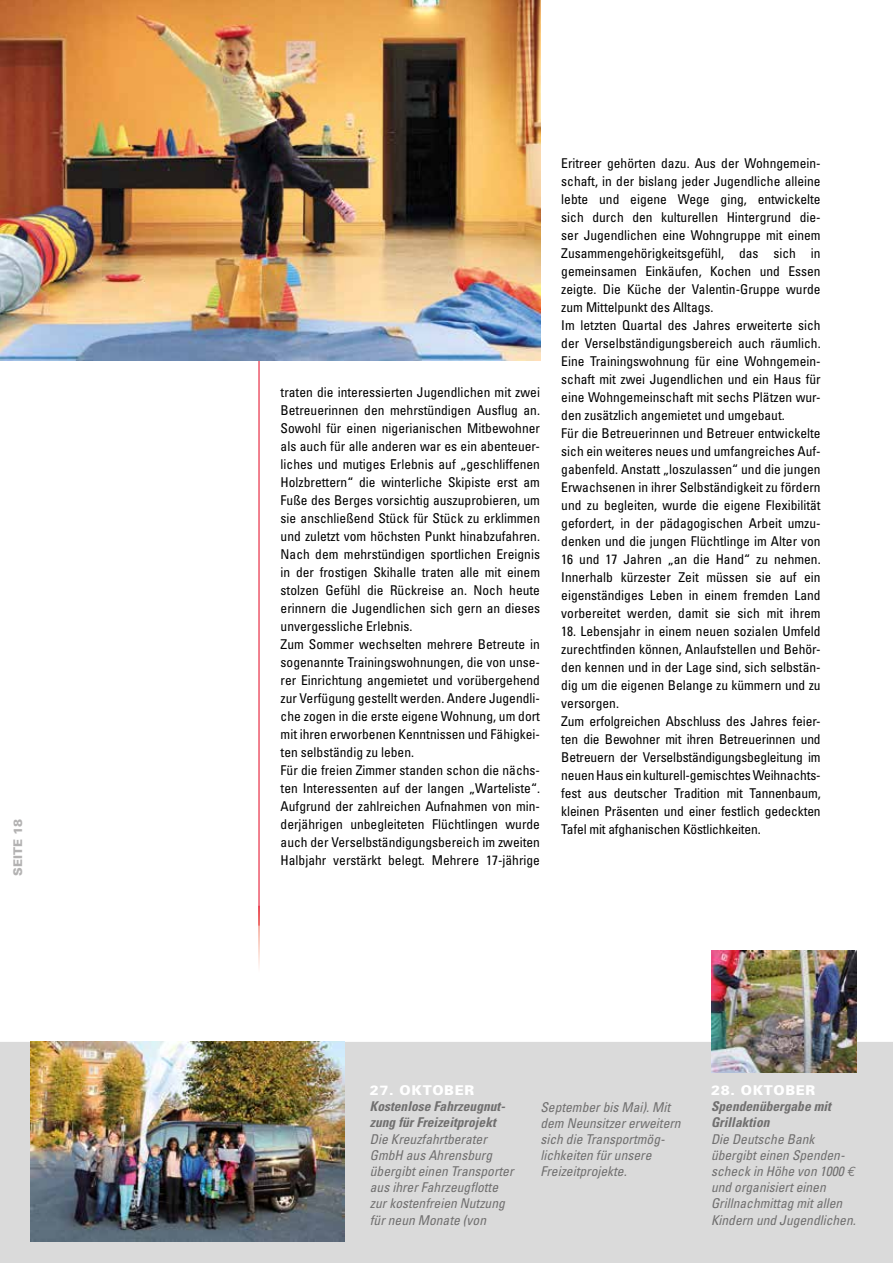
<style>
.page{position:relative;width:893px;height:1263px;background:#fff}
.page>*{position:absolute;margin:0;border:0;box-sizing:border-box;transform-origin:0 0}
.t1{font:condensed 13.5px/18px "Univers";color:#000}
.t2{font:italic condensed 13.5px/16.2px "Univers";color:#706f6f}
.t3{font:italic 700 condensed 13.5px/16.2px "Univers";color:#706f6f}
.t4{font:900 13.5px "Univers";letter-spacing:.05em;color:#fff}
.t5{font:900 12px "Univers";color:#b3b2b2}
.s1{font-family:"Euro Mono";font-stretch:normal}
</style>
<div class="page">
<div style="left:0;top:1042px;width:893px;height:221px;background:#dadada"></div>
<hr style="left:259px;top:0;width:1px;height:926px;background:#e40521">
<hr style="left:259px;top:906px;width:1px;height:66px;background:#fff">
<img style="left:30px;top:1042px;width:314px;height:200px">
<img style="left:711px;top:951px;width:145px;height:121px">
<img style="left:0;top:0;width:540px;height:360px">
<p class="t5" style="left:10px;top:876px;width:58px;rotate:-90deg">SEITE 18</p>
<p class="t1" style="left:281px;top:382px;width:261px">traten die interessierten Jugendlichen mit zwei Betreuerinnen den mehrstündigen Ausflug an.<br>Sowohl für einen nigerianischen Mitbewohner als auch für alle anderen war es ein abenteuer&shy;liches und mutiges Erlebnis auf „geschliffenen Holzbrettern“ die winterliche Skipiste erst am Fuße des Berges vorsichtig auszuprobieren, um sie anschließend Stück für Stück zu erklimmen und zuletzt vom höchsten Punkt hinabzufahren.<br>Nach dem mehrstündigen sportlichen Ereignis in der frostigen Skihalle traten alle mit einem stolzen Gefühl die Rückreise an. Noch heute erinnern die Jugendlichen sich gern an dieses unvergessliche Erlebnis.<br>Zum Sommer wechselten mehrere Betreute in sogenannte Trainingswohnungen, die von unse&shy;rer Einrichtung angemietet und vorübergehend zur Verfügung gestellt werden. Andere Jugendli&shy;che zogen in die erste eigene Wohnung, um dort mit ihren erworbenen Kenntnissen und Fähigkei&shy;ten selbständig zu leben.<br>Für die freien Zimmer standen schon die nächs&shy;ten Interessenten auf der langen „Warteliste“.<br>Aufgrund der zahlreichen Aufnahmen von min&shy;derjährigen unbegleiteten Flüchtlingen wurde auch der Verselbständigungsbereich im zweiten Halbjahr verstärkt belegt. Mehrere 17-jährige</p>
<p class="t1" style="left:561px;top:154px;width:261px">Eritreer gehörten dazu. Aus der Wohngemein&shy;schaft, in der bislang jeder Jugendliche alleine lebte und eigene Wege ging, entwickelte sich durch den kulturellen Hintergrund die&shy;ser Jugendlichen eine Wohngruppe mit einem Zusammengehörigkeitsgefühl, das sich in gemeinsamen Einkäufen, Kochen und Essen zeigte. Die Küche der Valentin-Gruppe wurde zum Mittelpunkt des Alltags.<br>Im letzten Quartal des Jahres erweiterte sich der Verselbständigungsbereich auch räumlich.<br>Eine Trainingswohnung für eine Wohngemein&shy;schaft mit zwei Jugendlichen und ein Haus für eine Wohngemeinschaft mit sechs Plätzen wur&shy;den zusätzlich angemietet und umgebaut.<br>Für die Betreuerinnen und Betreuer entwickelte sich ein weiteres neues und umfangreiches Auf&shy;gabenfeld. Anstatt „loszulassen“ und die jungen Erwachsenen in ihrer Selbständigkeit zu fördern und zu begleiten, wurde die eigene Flexibilität gefordert, in der pädagogischen Arbeit umzu&shy;denken und die jungen Flüchtlinge im Alter von 16 und 17 Jahren „an die Hand“ zu nehmen.<br>Innerhalb kürzester Zeit müssen sie auf ein eigenständiges Leben in einem fremden Land vorbereitet werden, damit sie sich mit ihrem</p>
<p class="t1" style="left:561px;top:622px;width:261px">18. Lebensjahr in einem neuen sozialen Umfeld zurechtfinden können, Anlaufstellen und Behör&shy;den kennen und in der Lage sind, sich selbstän&shy;dig um die eigenen Belange zu kümmern und zu versorgen.<br>Zum erfolgreichen Abschluss des Jahres feier&shy;ten die Bewohner mit ihren Betreuerinnen und Betreuern der Verselbständigungsbegleitung im neuen Haus ein kulturell-gemischtes Weihnachts&shy;fest aus deutscher Tradition mit Tannenbaum, kleinen Präsenten und einer festlich gedeckten Tafel mit afghanischen Köstlichkeiten.</p>
<p class="t4" style="left:370px;top:1082px;width:106px">27. OKTOBER</p>
<p class="t3" style="left:370px;top:1098px;width:137px">Kostenlose Fahrzeugnut&shy;zung für Freizeitprojekt</p>
<p class="t2" style="left:370px;top:1130px;width:145px">Die Kreuzfahrtberater<br>GmbH aus Ahrensburg übergibt einen Transporter aus ihrer Fahrzeugflotte zur kostenfreien Nutzung für neun Monate (von</p>
<p class="t2" style="left:540px;top:1098px;width:142px">September bis Mai). Mit dem Neunsitzer erweitern sich die Transportmög&shy;lichkeiten für unsere<br>Freizeitprojekte.</p>
<p class="t4" style="left:711px;top:1082px;width:106px">28. OKTOBER</p>
<p class="t3" style="left:711px;top:1098px;width:122px">Spendenübergabe mit<br>Grillaktion</p>
<p class="t2" style="left:711px;top:1130px;width:146px">Die Deutsche Bank übergibt einen Spenden&shy;scheck in Höhe von 1000 <span class="s1">€ </span>und organisiert einen<br>Grillnachmittag mit allen<br>Kindern und Jugendlichen.</p>
</div>
